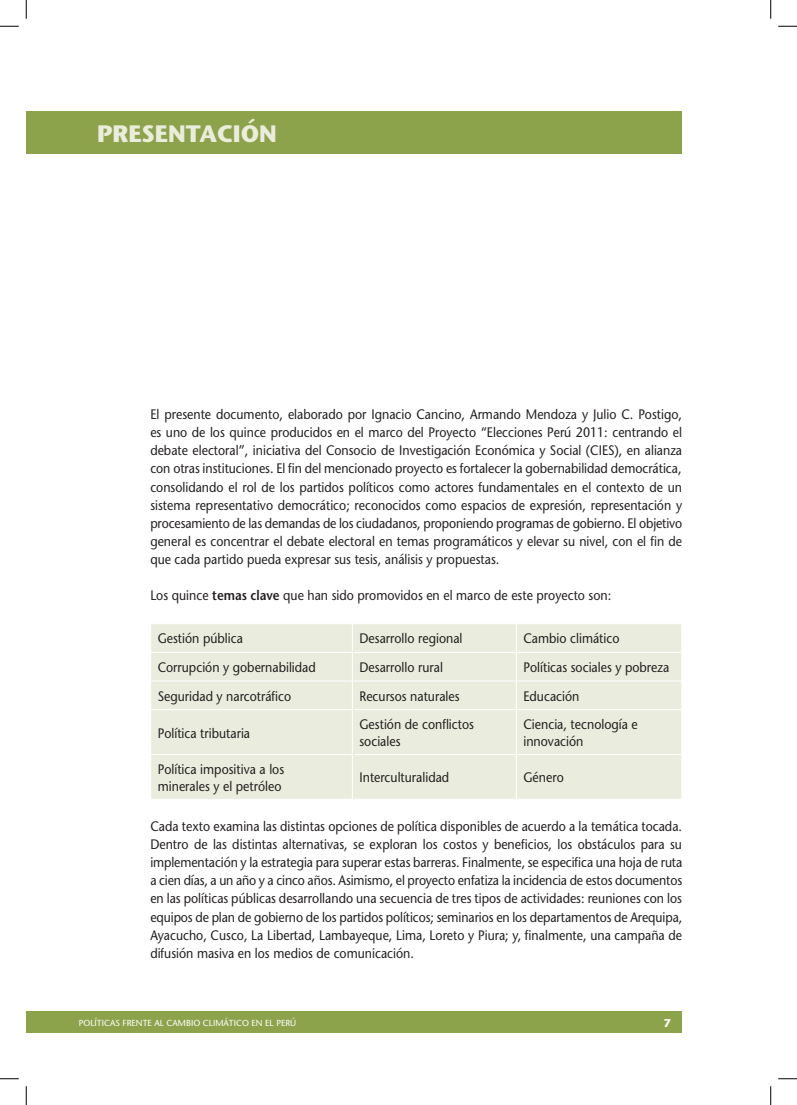
<style>
.page{position:relative;width:797px;height:1105px;background:#fff}
.page>*{position:absolute;margin:0;border:0;box-sizing:border-box;transform-origin:0 0}
.t1{font:700 23.75px "Stone Sans";color:#eaeddd}
.t2{font:13.75px/18.1px "Stone Sans";color:#231f20;scale:.9 1}
.t3{font:700 11.25px "Stone Sans";color:#fff}
.t4{font:8.75px "Stone Sans";color:#fff}
.s1{font-weight:600}
</style>
<div class="page">
<div style="left:26px;top:1011px;width:655px;height:22px;background:#8da34b"></div>
<div style="left:26px;top:111px;width:656px;height:43px;background:#8da34b"></div>
<div style="left:151px;top:624px;width:530px;height:175px;background:#eaeddd"></div>
<hr style="left:150px;top:652px;width:202px;height:1px;background:#fff">
<hr style="left:352px;top:652px;width:164px;height:1px;background:#fff">
<hr style="left:516px;top:652px;width:166px;height:1px;background:#fff">
<hr style="left:150px;top:681px;width:202px;height:1px;background:#fff">
<hr style="left:352px;top:681px;width:164px;height:1px;background:#fff">
<svg style="left:352px;top:624px;width:1px;height:85px"></svg>
<hr style="left:516px;top:681px;width:166px;height:1px;background:#fff">
<svg style="left:516px;top:624px;width:1px;height:85px"></svg>
<hr style="left:150px;top:709px;width:202px;height:1px;background:#fff">
<hr style="left:352px;top:709px;width:164px;height:1px;background:#fff">
<hr style="left:352px;top:710px;width:1px;height:44px;background:#fff">
<hr style="left:516px;top:709px;width:166px;height:1px;background:#fff">
<hr style="left:516px;top:710px;width:1px;height:44px;background:#fff">
<hr style="left:150px;top:754px;width:202px;height:1px;background:#fff">
<hr style="left:352px;top:754px;width:164px;height:1px;background:#fff">
<hr style="left:352px;top:755px;width:1px;height:44px;background:#fff">
<hr style="left:516px;top:754px;width:166px;height:1px;background:#fff">
<hr style="left:516px;top:755px;width:1px;height:44px;background:#fff">
<svg style="left:0;top:25px;width:19px;height:2px"></svg>
<svg style="left:778px;top:25px;width:19px;height:2px"></svg>
<svg style="left:0;top:1078px;width:19px;height:1px"></svg>
<svg style="left:778px;top:1078px;width:19px;height:1px"></svg>
<svg style="left:25px;top:0;width:2px;height:19px"></svg>
<svg style="left:25px;top:1086px;width:2px;height:19px"></svg>
<svg style="left:770px;top:0;width:1px;height:19px"></svg>
<svg style="left:770px;top:1086px;width:1px;height:19px"></svg>
<h1 class="t1" style="left:97px;top:119px;width:181px">PRESENTACIÓN</h1>
<p class="t2" style="left:150px;top:405px;width:592px;text-align:justify">El presente documento, elaborado por Ignacio Cancino, Armando Mendoza y Julio C. Postigo, es uno de los quince producidos en el marco del Proyecto “Elecciones Perú 2011: centrando el debate electoral”, iniciativa del Consocio de Investigación Económica y Social (CIES), en alianza con otras instituciones. El fin del mencionado proyecto es fortalecer la gobernabilidad democrática, consolidando el rol de los partidos políticos como actores fundamentales en el contexto de un sistema representativo democrático; reconocidos como espacios de expresión, representación y procesamiento de las demandas de los ciudadanos, proponiendo programas de gobierno. El objetivo general es concentrar el debate electoral en temas programáticos y elevar su nivel, con el fin de que cada partido pueda expresar sus tesis, análisis y propuestas.</p>
<p class="t2" style="left:150px;top:586px;width:513px">Los quince <span class="s1">temas clave</span> que han sido promovidos en el marco de este proyecto son:</p>
<p class="t2" style="left:158px;top:629px;width:96px">Gestión pública</p>
<p class="t2" style="left:359px;top:629px;width:116px">Desarrollo regional</p>
<p class="t2" style="left:523px;top:629px;width:108px">Cambio climático</p>
<p class="t2" style="left:158px;top:658px;width:177px">Corrupción y gobernabilidad</p>
<p class="t2" style="left:359px;top:658px;width:94px">Desarrollo rural</p>
<p class="t2" style="left:523px;top:658px;width:163px">Políticas sociales y pobreza</p>
<p class="t2" style="left:158px;top:687px;width:150px">Seguridad y narcotráfico</p>
<p class="t2" style="left:359px;top:687px;width:113px">Recursos naturales</p>
<p class="t2" style="left:523px;top:687px;width:64px">Educación</p>
<p class="t2" style="left:158px;top:723px;width:104px">Política tributaria</p>
<p class="t2" style="left:359px;top:716px;width:129px;line-height:16.2px">Gestión de conflictos sociales</p>
<p class="t2" style="left:523px;top:716px;width:128px;line-height:16.2px">Ciencia, tecnología e innovación</p>
<p class="t2" style="left:158px;top:761px;width:142px;line-height:16.2px">Política impositiva a los minerales y el petróleo</p>
<p class="t2" style="left:359px;top:768px;width:101px">Interculturalidad</p>
<p class="t2" style="left:523px;top:768px;width:46px">Género</p>
<p class="t2" style="left:150px;top:817px;width:592px;text-align:justify">Cada texto examina las distintas opciones de política disponibles de acuerdo a la temática tocada.<br>Dentro de las distintas alternativas, se exploran los costos y beneficios, los obstáculos para su implementación y la estrategia para superar estas barreras. Finalmente, se especifica una hoja de ruta a cien días, a un año y a cinco años. Asimismo, el proyecto enfatiza la incidencia de estos documentos en las políticas públicas desarrollando una secuencia de tres tipos de actividades: reuniones con los equipos de plan de gobierno de los partidos políticos; seminarios en los departamentos de Arequipa, Ayacucho, Cusco, La Libertad, Lambayeque, Lima, Loreto y Piura; y, finalmente, una campaña de difusión masiva en los medios de comunicación.</p>
<p class="t4" style="left:79px;top:1017px;width:24px">pol íticas</p>
<p class="t4" style="left:122px;top:1017px;width:6px">frente</p>
<p class="t4" style="left:154px;top:1017px;width:19px">al cambio</p>
<p class="t4" style="left:203px;top:1017px;width:6px">clim</p>
<p class="t4" style="left:223px;top:1017px;width:12px">ático</p>
<p class="t4" style="left:251px;top:1017px;width:46px">en el Perú</p>
<p class="t3" style="left:663px;top:1015px;width:9px">7</p>
</div>
